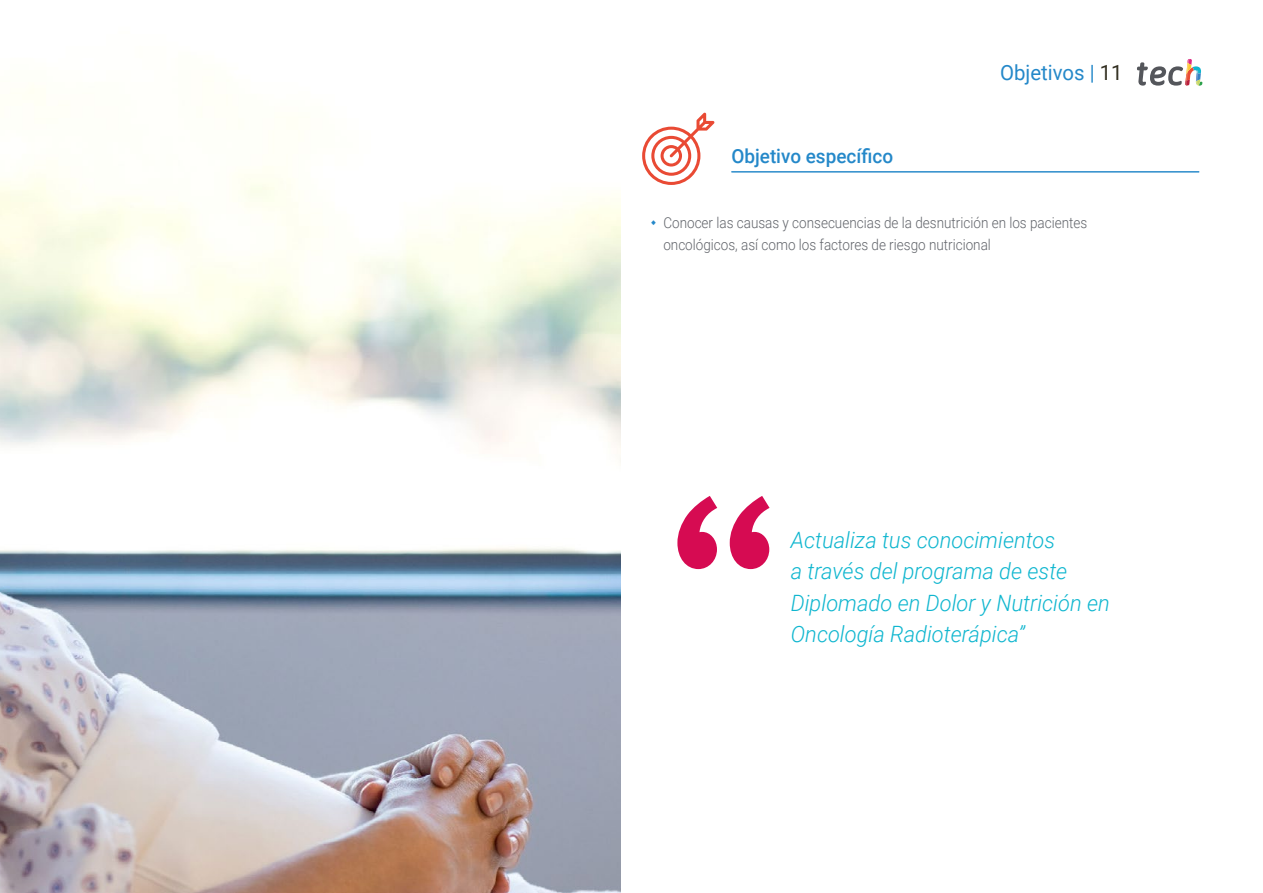
<style>
.page{position:relative;width:1263px;height:893px;background:#fff}
.page>*{position:absolute;margin:0;border:0;box-sizing:border-box;transform-origin:0 0}
.t1{font:italic 300 22.5px/31.5px "Roboto";color:#0fb6cf}
.t2{font:21px "Roboto";color:#2488c9}
.t3{font:500 19.5px "Roboto";color:#2488c9}
.t4{font:300 15px/22.5px "Roboto";color:#61646a;scale:.9 1}
.s1{color:#312e20}
</style>
<div class="page">
<img style="left:0;top:88px;width:621px;height:805px">
<svg style="left:642px;top:113px;width:72px;height:72px"></svg>
<hr style="left:731px;top:171px;width:468px;height:1px;background:#2488c9">
<svg style="left:1137px;top:59px;width:65px;height:27px"></svg>
<svg style="left:677px;top:496px;width:92px;height:73px"></svg>
<h3 class="t3" style="left:731px;top:143px;width:163px">Objetivo específico</h3>
<h2 class="t2" style="left:1000px;top:57px;width:124px">Objetivos | <span class="s1">11</span></h2>
<p class="t4" style="left:663px;top:211px;width:472px">Conocer las causas y consecuencias de la desnutrición en los pacientes oncológicos, así como los factores de riesgo nutricional</p>
<h1 class="t1" style="left:791px;top:523px;width:321px">Actualiza tus conocimientos<br>a través del programa de este<br>Diplomado en Dolor y Nutrición en<br>Oncología Radioterápica”</h1>
</div>
